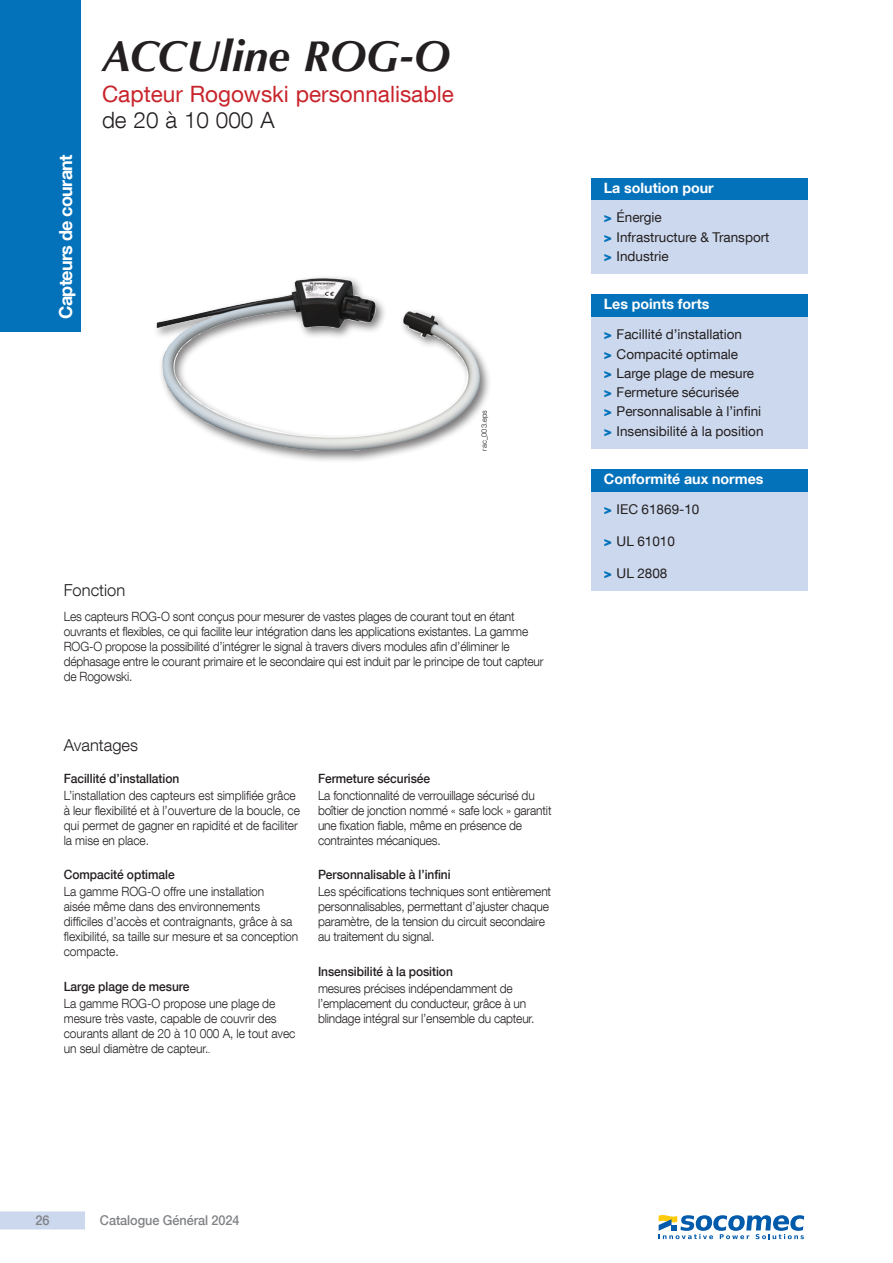
<style>
.page{position:relative;width:893px;height:1263px;background:#fff}
.page>*{position:absolute;margin:0;border:0;box-sizing:border-box;transform-origin:0 0}
.TITRE_page_1{font:italic 700 43.5px "Optima LT Std";color:#231f20}
.Sous_famille{font:22.5px "Helvetica Neue LT Com";color:#c8242b}
.Calibre{font:300 22.5px "Helvetica Neue LT Com";color:#231f20}
.t1{font:700 18px "Helvetica Neue LT Com";letter-spacing:-.04em;color:#fff}
.sous_titre_1ere_p{font:300 16.5px "Helvetica Neue LT Com";color:#231f20}
.navig_titre{font:700 14.25px "Helvetica Neue LT Com";color:#fff}
.t2{font:13.5px "Helvetica Neue LT Com";color:#231f20}
.t3{font:500 13.5px "Helvetica Neue LT Com";letter-spacing:-.005em;color:#808285;scale:.94 1}
.texte_light_8_5pt{font:300 12.75px/15px "Helvetica Neue LT Com";letter-spacing:-.015em;color:#231f20;scale:.94 1}
.texte_light_8_5pt-2{font:500 12.75px "Helvetica Neue LT Com";letter-spacing:-.005em;color:#231f20;scale:.94 1}
.Texte_medium_8_5{font:500 12.75px "Helvetica Neue LT Com";letter-spacing:-.005em;color:#231f20;scale:.94 1}
.reference{font:300 7.5px "Helvetica Neue LT Com";color:#231f20}
.s1{font-style:italic;font-size:9px}
.s2{font-weight:900;color:#0372bb}
</style>
<div class="page">
<div style="left:0;top:1211px;width:85px;height:18px;background:#ccd8ed"></div>
<div style="left:0;top:0;width:81px;height:332px;background:#0372bb"></div>
<div style="left:591px;top:317px;width:217px;height:131px;background:#ccd8ed"></div>
<div style="left:591px;top:295px;width:217px;height:22px;background:#0372bb"></div>
<div style="left:591px;top:200px;width:217px;height:73px;background:#ccd8ed"></div>
<div style="left:591px;top:179px;width:217px;height:21px;background:#0372bb"></div>
<div style="left:591px;top:492px;width:217px;height:99px;background:#ccd8ed"></div>
<div style="left:591px;top:470px;width:217px;height:22px;background:#0372bb"></div>
<div style="left:153px;top:274px;width:339px;height:189px;background:#231f20;opacity:.6"></div>
<img style="left:157px;top:278px;width:323px;height:173px">
<svg style="left:659px;top:1215px;width:145px;height:24px"></svg>
<h3 class="t1" style="left:54px;top:319px;width:166px;rotate:-90deg">Capteurs de courant</h3>
<p class="TITRE_page_1" style="left:102px;top:31px;width:349px">ACCUline ROG-O</p>
<p class="Sous_famille" style="left:102px;top:80px;width:353px">Capteur Rogowski personnalisable</p>
<p class="Calibre" style="left:102px;top:106px;width:174px">de 20 à 10 000 A</p>
<p class="reference" style="left:480px;top:451px;width:42px;rotate:-90deg">rac_003.eps</p>
<p class="sous_titre_1ere_p" style="left:64px;top:580px;width:63px">Fonction</p>
<p class="texte_light_8_5pt" style="left:64px;top:608px;width:512px">Les capteurs ROG-O sont conçus pour mesurer de vastes plages de courant tout en étant ouvrants et flexibles, ce qui facilite leur intégration dans les applications existantes. La gamme ROG-O propose la possibilité d’intégrer le signal à travers divers modules afin d’éliminer le déphasage entre le courant primaire et le secondaire qui est induit par le principe de tout capteur de Rogowski.</p>
<p class="sous_titre_1ere_p" style="left:64px;top:735px;width:76px">Avantages</p>
<p class="Texte_medium_8_5" style="left:64px;top:771px;width:124px">Facillité d’installation</p>
<p class="texte_light_8_5pt" style="left:64px;top:788px;width:253px">L’installation des capteurs est simplifiée grâce à leur flexibilité et à l’ouverture de la boucle, ce qui permet de gagner en rapidité et de faciliter la mise en place.</p>
<p class="texte_light_8_5pt-2" style="left:64px;top:867px;width:119px">Compacité optimale</p>
<p class="texte_light_8_5pt" style="left:64px;top:884px;width:251px">La gamme ROG-O offre une installation<br>aisée même dans des environnements difficiles d’accès et contraignants, grâce à sa flexibilité, sa taille sur mesure et sa conception compacte.</p>
<p class="texte_light_8_5pt-2" style="left:64px;top:978px;width:135px">Large plage de mesure</p>
<p class="texte_light_8_5pt" style="left:64px;top:995px;width:248px">La gamme ROG-O propose une plage de mesure très vaste, capable de couvrir des courants allant de 20 à 10 000 A, le tout avec un seul diamètre de capteur.<span class="s1">.</span></p>
<p class="texte_light_8_5pt-2" style="left:318px;top:771px;width:121px">Fermeture sécurisée</p>
<p class="texte_light_8_5pt" style="left:318px;top:788px;width:250px">La fonctionnalité de verrouillage sécurisé du boîtier de jonction nommé « safe lock » garantit une fixation fiable, même en présence de contraintes mécaniques.</p>
<p class="texte_light_8_5pt-2" style="left:318px;top:867px;width:143px">Personnalisable à l’infini</p>
<p class="texte_light_8_5pt" style="left:318px;top:884px;width:250px">Les spécifications techniques sont entièrement personnalisables, permettant d’ajuster chaque paramètre, de la tension du circuit secondaire au traitement du signal.</p>
<p class="texte_light_8_5pt-2" style="left:318px;top:963px;width:145px">Insensibilité à la position</p>
<p class="texte_light_8_5pt" style="left:318px;top:980px;width:232px">mesures précises indépendamment de l’emplacement du conducteur, grâce à un blindage intégral sur l’ensemble du capteur.</p>
<p class="navig_titre" style="left:604px;top:179px;width:111px">La solution pour</p>
<p class="t2" style="left:604px;top:209px;width:59px"><span class="s2">&gt;</span> Énergie</p>
<p class="t2" style="left:604px;top:228px;width:167px"><span class="s2">&gt;</span> Infrastructure &amp; Transport</p>
<p class="t2" style="left:604px;top:248px;width:67px"><span class="s2">&gt;</span> Industrie</p>
<p class="navig_titre" style="left:604px;top:295px;width:107px">Les points forts</p>
<p class="t2" style="left:604px;top:326px;width:140px"><span class="s2">&gt;</span> Facillité d’installation</p>
<p class="t2" style="left:604px;top:345px;width:136px"><span class="s2">&gt;</span> Compacité optimale</p>
<p class="t2" style="left:604px;top:365px;width:152px"><span class="s2">&gt;</span> Large plage de mesure</p>
<p class="t2" style="left:604px;top:384px;width:137px"><span class="s2">&gt;</span> Fermeture sécurisée</p>
<p class="t2" style="left:604px;top:403px;width:159px"><span class="s2">&gt;</span> Personnalisable à l’infini</p>
<p class="t2" style="left:604px;top:422px;width:161px"><span class="s2">&gt;</span> Insensibilité à la position</p>
<p class="navig_titre" style="left:604px;top:470px;width:161px">Conformité aux normes</p>
<p class="t2" style="left:604px;top:501px;width:97px"><span class="s2">&gt;</span> IEC 61869-10</p>
<p class="t2" style="left:604px;top:533px;width:73px"><span class="s2">&gt;</span> UL 61010</p>
<p class="t2" style="left:604px;top:565px;width:65px"><span class="s2">&gt;</span> UL 2808</p>
<p class="t3" style="left:35px;top:1212px;width:16px">26</p>
<p class="t3" style="left:100px;top:1212px;width:150px">Catalogue Général 2024</p>
</div>
